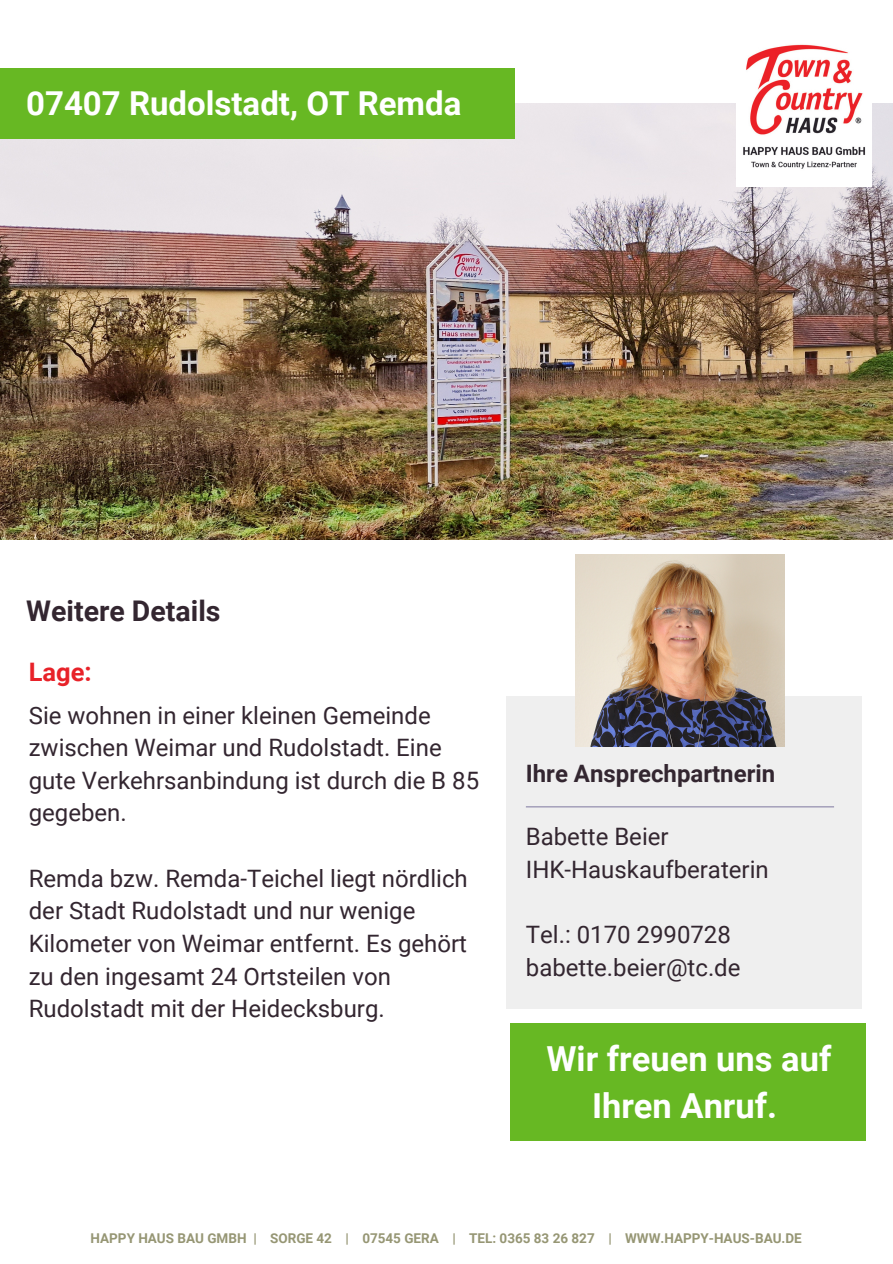
<style>
.page{position:relative;width:893px;height:1264px;background:#fff}
.page>*{position:absolute;margin:0;border:0;box-sizing:border-box;transform-origin:0 0}
.t1{font:700 34.5px/47.2px "Roboto";color:#fff;text-align:center}
.t2{font:700 33px "Roboto";color:#fff}
.t3{font:700 28.5px "Roboto";color:#332630}
.t4{font:700 25.5px "Roboto";color:#e82229}
.t5{font:24px/32.5px "Roboto";color:#332630}
.t6{font:700 24px "Roboto";color:#332630}
.t7{font:700 13.5px "Roboto";color:#969674}
</style>
<div class="page">
<div style="left:510px;top:1022px;width:355px;height:118px;background:#67b823"></div>
<div style="left:506px;top:696px;width:356px;height:312px;background:#efefef"></div>
<hr style="left:526px;top:806px;width:308px;height:1px;background:#8b85a8">
<img style="left:0;top:104px;width:892px;height:436px">
<img style="left:736px;top:44px;width:135px;height:143px">
<div style="left:0;top:69px;width:514px;height:70px;background:#67b823"></div>
<img style="left:575px;top:554px;width:209px;height:192px">
<h2 class="t2" style="left:26px;top:85px;width:436px">07407 Rudolstadt, OT Remda</h2>
<p class="t3" style="left:26px;top:594px;width:196px">Weitere Details</p>
<p class="t4" style="left:29px;top:657px;width:64px">Lage:</p>
<p class="t5" style="left:29px;top:699px;width:452px">Sie wohnen in einer kleinen Gemeinde zwischen Weimar und Rudolstadt. Eine gute Verkehrsanbindung ist durch die B 85 gegeben.</p>
<p class="t5" style="left:29px;top:862px;width:440px">Remda bzw. Remda-Teichel liegt nördlich der Stadt Rudolstadt und nur wenige Kilometer von Weimar entfernt. Es gehört zu den ingesamt 24 Ortsteilen von Rudolstadt mit der Heidecksburg.</p>
<p class="t6" style="left:526px;top:760px;width:251px">Ihre Ansprechpartnerin</p>
<p class="t5" style="left:526px;top:820px;width:244px">Babette Beier<br>IHK-Hauskaufberaterin</p>
<p class="t5" style="left:526px;top:918px;width:216px">Tel.: 0170 2990728 babette.beier@tc.de</p>
<h1 class="t1" style="left:546px;top:1035px;width:286px">Wir freuen uns auf<br>Ihren Anruf.</h1>
<p class="t7" style="left:91px;top:1230px;width:712px">HAPPY HAUS BAU GMBH | SORGE 42 | 07545 GERA | TEL: 0365 83 26 827 | WWW.HAPPY-HAUS-BAU.DE</p>
</div>
